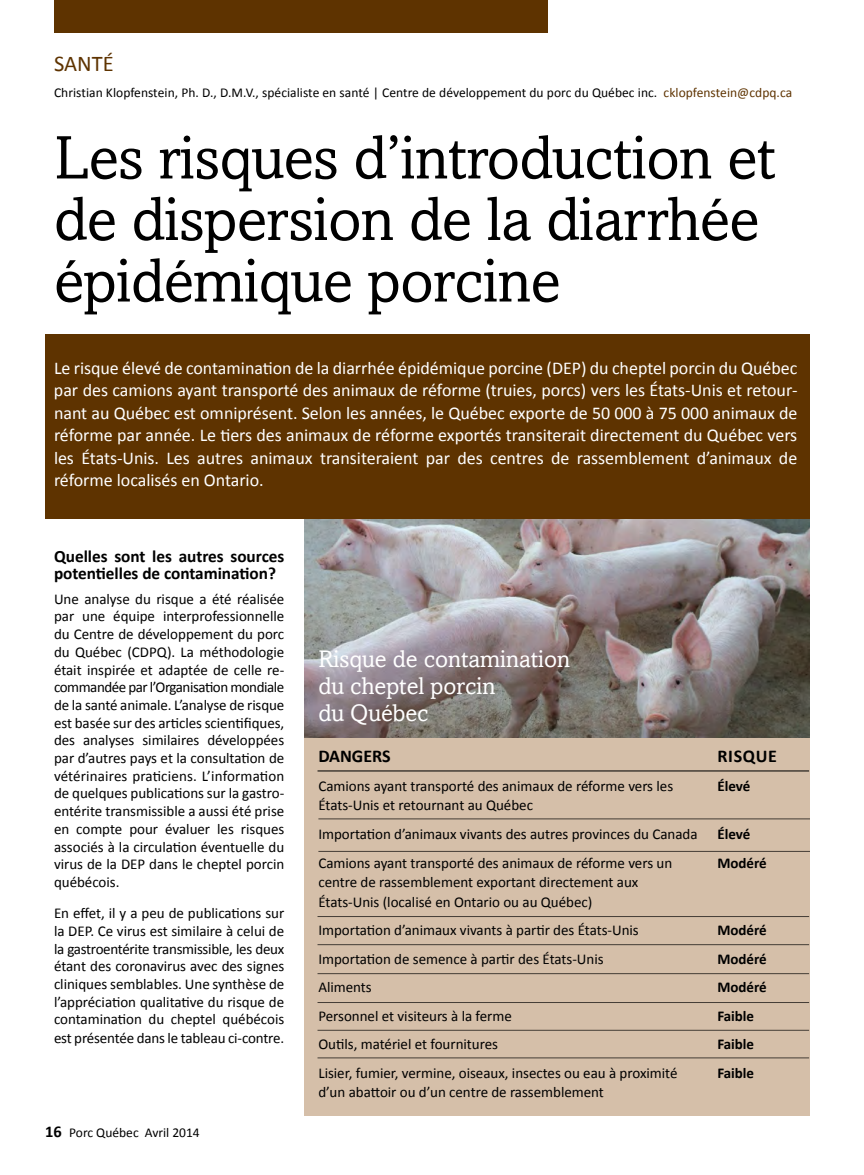
<style>
.page{position:relative;width:864px;height:1175px;background:#fff}
.page>*{position:absolute;margin:0;border:0;box-sizing:border-box;transform-origin:0 0}
.t1{font:61.5px/61.5px "Amasis";letter-spacing:-.01em;color:#000}
.t2{font:24px/27px "Amasis";color:#fff}
.t3{font:22.5px "Calibri";color:#5e3300}
.t4{font:18px/22.5px "Calibri";color:#fff;text-align:justify}
.t5{font:700 18px "Calibri";color:#000}
.t6{font:700 17.25px/17.7px "Calibri";color:#000}
.t7{font:15px/17.7px "Calibri";color:#000;text-align:justify}
.t8{font:700 15px "Calibri";color:#000}
.t9{font:13.5px "Calibri";letter-spacing:.005em;color:#000}
.s1{color:#5e3300}
.s2{font-weight:700;font-size:16.5px}
</style>
<div class="page">
<div style="left:305px;top:733px;width:505px;height:382px;background:#d5bfa9"></div>
<img style="left:305px;top:519px;width:505px;height:218px">
<div style="left:45px;top:335px;width:765px;height:184px;background:#5e3300"></div>
<div style="left:54px;top:0;width:493px;height:32px;background:#5e3300"></div>
<hr style="left:318px;top:818px;width:492px;height:1px;background:#000">
<hr style="left:318px;top:851px;width:492px;height:1px;background:#000">
<hr style="left:318px;top:916px;width:491px;height:1px;background:#000">
<hr style="left:318px;top:944px;width:491px;height:1px;background:#000">
<hr style="left:318px;top:973px;width:491px;height:1px;background:#000">
<hr style="left:318px;top:1002px;width:491px;height:1px;background:#000">
<hr style="left:318px;top:1029px;width:491px;height:1px;background:#000">
<hr style="left:318px;top:1057px;width:491px;height:1px;background:#000">
<hr style="left:318px;top:770px;width:491px;height:1px;background:#000">
<h3 class="t3" style="left:54px;top:49px;width:61px">santé</h3>
<p class="t9" style="left:54px;top:84px;width:740px">Christian Klopfenstein, Ph. D., D.M .V., spécialiste en santé | Centre de développement du porc du Québec inc. <span class="s1">cklopfenstein@cdpq.ca</span></p>
<h1 class="t1" style="left:54px;top:127px;width:724px">Les risques d’introduction et de dispersion de la diarrhée épidémique porcine</h1>
<p class="t4" style="left:54px;top:356px;width:745px">Le risque élevé de contamination de la diarrhée épidémique porcine (DEP) du cheptel porcin du Québec par des camions ayant transporté des animaux de réforme (truies, porcs) vers les États-Unis et retour&shy;nant au Québec est omniprésent. Selon les années, le Québec exporte de 50 000 à 75 000 animaux de réforme par année. Le tiers des animaux de réforme exportés transiterait directement du Québec vers les États-Unis. Les autres animaux transiteraient par des centres de rassemblement d’animaux de réforme localisés en Ontario.</p>
<p class="t6" style="left:54px;top:546px;width:232px">Quelles sont les autres sources potentielles de contamination?</p>
<p class="t7" style="left:54px;top:589px;width:232px">U ne analyse du risque a été réalisée par une équipe interprofessionnelle du Centre de développement du porc du Québec (CDPQ). La méthodologie était inspirée et adaptée de celle re&shy;commandée par l’Organisation mondiale de la santé animale. L’analyse de risque est basée sur des articles scientifiques, des analyses similaires développées par d’autres pays et la consultation de vétérinaires praticiens. L’information de quelques publications sur la gastro&shy;entérite transmissible a aussi été prise en compte pour évaluer les risques associés à la circulation éventuelle du virus de la DEP dans le cheptel porcin québécois.</p>
<p class="t7" style="left:54px;top:903px;width:232px">En effet, il y a peu de publications sur la DEP. Ce virus est similaire à celui de la gastroentérite transmissible, les deux étant des coronavirus avec des signes cliniques semblables. Une synthèse de l’appréciation qualitative du risque de contamination du cheptel québécois est présentée dans le tableau ci-contre.</p>
<p class="t9" style="left:45px;top:1124px;width:156px"><span class="s2">16</span> Porc Québec Avril 2014</p>
<h2 class="t2" style="left:318px;top:645px;width:253px">Risque de contamination du cheptel porcin<br>du Québec</h2>
<p class="t5" style="left:318px;top:745px;width:74px">DANGERS</p>
<p class="t5" style="left:717px;top:745px;width:22px">Risque</p>
<p class="t7" style="left:318px;top:776px;width:356px">Camions ayant transporté des animaux de réforme vers les</p>
<p class="t8" style="left:717px;top:776px;width:34px">Élevé</p>
<p class="t7" style="left:318px;top:790px;width:381px;line-height:28.5px">États-U nis et retournant au Québec<br>Importation d’animaux vivants des autres provinces du Canada</p>
<p class="t8" style="left:717px;top:824px;width:34px">Élevé</p>
<p class="t7" style="left:318px;top:853px;width:355px">Camions ayant transporté des animaux de réforme vers un</p>
<p class="t8" style="left:717px;top:853px;width:51px">Modéré</p>
<p class="t7" style="left:318px;top:871px;width:321px;line-height:19.5px">centre de rassemblement exportant directement aux<br>États-U nis (localisé en Ontario ou au Québec)</p>
<p class="t7" style="left:318px;top:920px;width:322px">Importation d’animaux vivants à partir des États-Unis</p>
<p class="t8" style="left:717px;top:920px;width:51px">Modéré</p>
<p class="t7" style="left:318px;top:949px;width:287px">Importation de semence à partir des États-Unis</p>
<p class="t8" style="left:717px;top:949px;width:51px">Modéré</p>
<p class="t7" style="left:318px;top:977px;width:55px">Aliments</p>
<p class="t8" style="left:717px;top:977px;width:51px">Modéré</p>
<p class="t7" style="left:318px;top:1006px;width:195px">Personnel et visiteurs à la ferme</p>
<p class="t8" style="left:717px;top:1006px;width:38px">Faible</p>
<p class="t7" style="left:318px;top:1034px;width:181px">Outils, matériel et fournitures</p>
<p class="t8" style="left:717px;top:1034px;width:38px">Faible</p>
<p class="t7" style="left:318px;top:1063px;width:361px">Lisier, fumier, vermine, oiseaux, insectes ou eau à proximité</p>
<p class="t8" style="left:717px;top:1063px;width:38px">Faible</p>
<p class="t7" style="left:318px;top:1082px;width:287px">d’un abattoir ou d’un centre de rassemblement</p>
</div>
